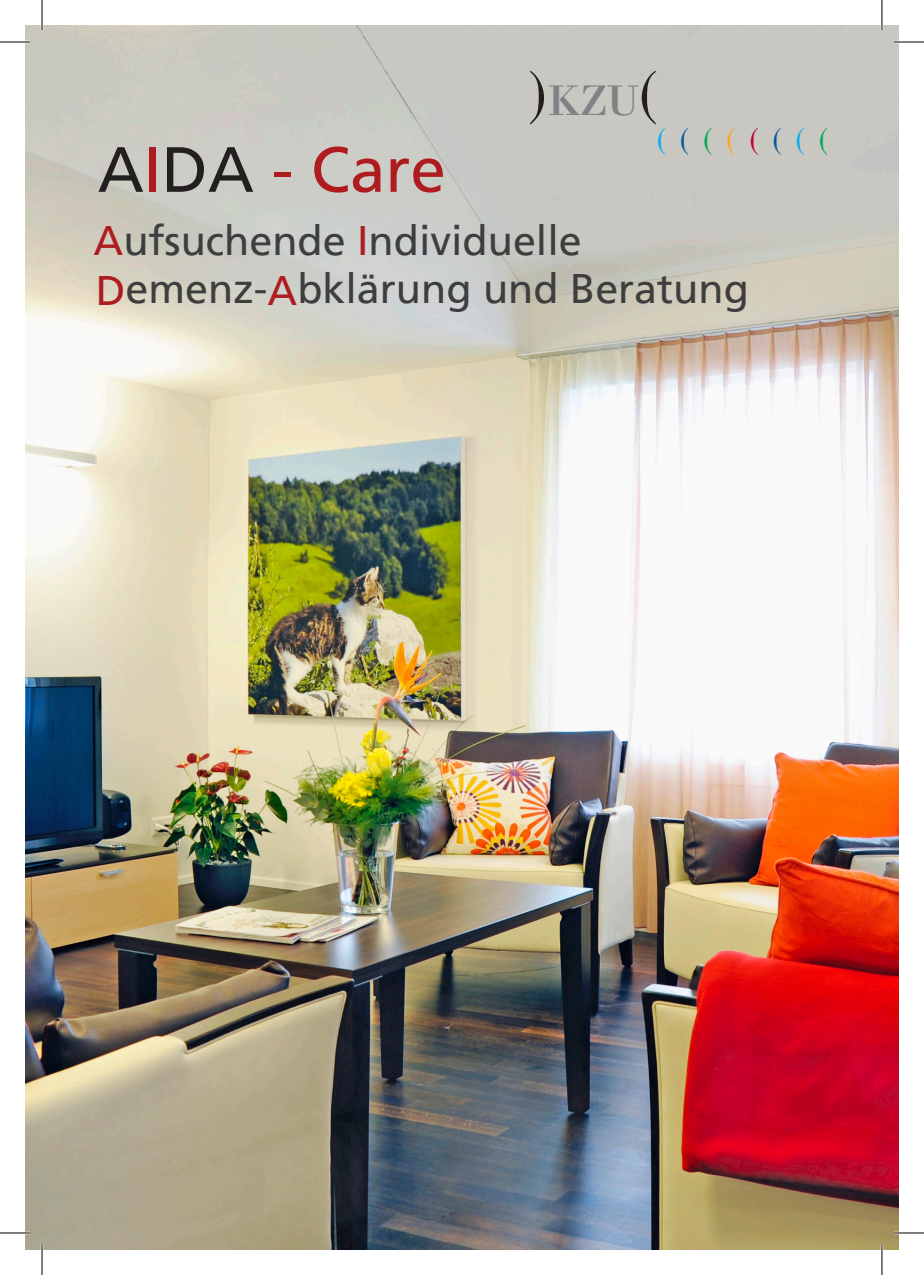
<style>
.page{position:relative;width:924px;height:1275px;background:#fff}
.page>*{position:absolute;margin:0;border:0;box-sizing:border-box;transform-origin:0 0}
.t1{font:63.8px "Frutiger LT";color:#af1c1f}
.t2{font:59px "Bodoni";color:#231f20}
.t3{font:44.2px "Bodoni";color:#808285}
.t4{font:41.2px/47.4px "Frutiger LT";color:#3e3e3f}
.t5{font:29.4px "Bodoni";color:#00aeef}
.s1{color:#015a9d}
.s2{color:#0a5}
.s3{color:#faaa1c}
.s4{color:#be0028}
.s5{color:#231f20}
.s6{color:#af1c1f}
</style>
<div class="page">
<img style="left:25px;top:25px;width:873px;height:1225px">
<hr style="left:0;top:41px;width:30px;height:2px;background:#fff">
<hr style="left:893px;top:41px;width:30px;height:2px;background:#fff">
<hr style="left:0;top:1231px;width:30px;height:3px;background:#fff">
<hr style="left:893px;top:1231px;width:30px;height:3px;background:#fff">
<hr style="left:41px;top:0;width:2px;height:30px;background:#fff">
<hr style="left:41px;top:1245px;width:2px;height:30px;background:#fff">
<hr style="left:880px;top:0;width:2px;height:30px;background:#fff">
<hr style="left:880px;top:1245px;width:2px;height:30px;background:#fff">
<hr style="left:0;top:42px;width:30px;height:1px;background:#000">
<hr style="left:893px;top:42px;width:30px;height:1px;background:#000">
<hr style="left:0;top:1232px;width:30px;height:1px;background:#000">
<hr style="left:893px;top:1232px;width:30px;height:1px;background:#000">
<hr style="left:42px;top:0;width:1px;height:30px;background:#000">
<hr style="left:42px;top:1245px;width:1px;height:30px;background:#000">
<hr style="left:881px;top:0;width:1px;height:30px;background:#000">
<hr style="left:881px;top:1245px;width:1px;height:30px;background:#000">
<h2 class="t2" style="left:527px;top:55px;width:21px">)</h2>
<h2 class="t2" style="left:638px;top:55px;width:21px">(</h2>
<p class="t3" style="left:548px;top:73px;width:92px">KZU</p>
<p class="t5" style="left:656px;top:120px;width:173px">(<span class="s1">(</span><span class="s2">(</span><span class="s3">(</span><span class="s4">(</span><span class="s1">(</span>(<span class="s2">(</span></p>
<h1 class="t1" style="left:98px;top:132px;width:349px"><span class="s5">A</span>I<span class="s5">DA</span> - Care</h1>
<p class="t4" style="left:94px;top:217px;width:656px"><span class="s6">A</span>ufsuchende <span class="s6">I</span>ndividuelle<br><span class="s6">D</span>emenz-<span class="s6">A</span>bklärung und Beratung</p>
</div>
